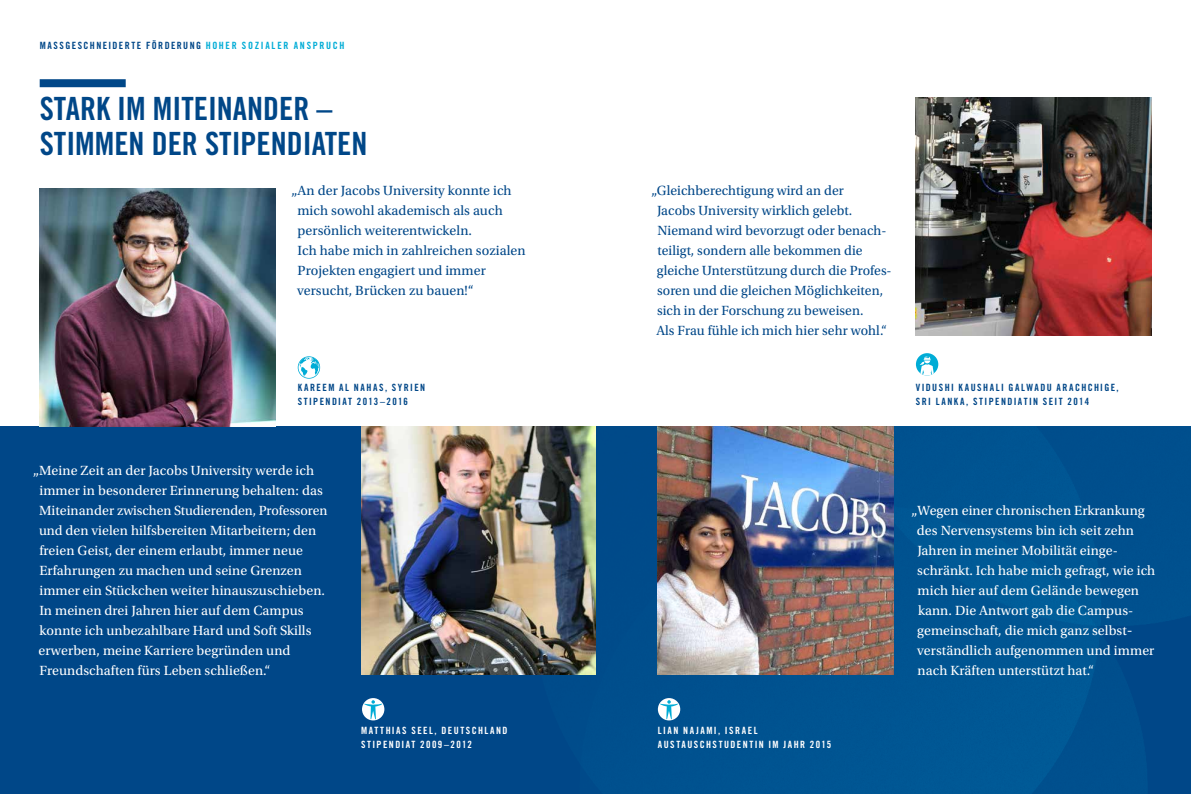
<style>
.page{position:relative;width:1191px;height:794px;background:#fff}
.page>*{position:absolute;margin:0;border:0;box-sizing:border-box;transform-origin:0 0}
.t1{font:32px/35px "Trade Gothic LT Std Bd Cn 20";color:#004788}
.t2{font:14px/20px "Utopia Std";letter-spacing:.005em;color:#fff}
.t3{font:14px/20px "Utopia Std";letter-spacing:.005em;color:#004788}
.t4{font:10px/14px "Trade Gothic LT Std Bd Cn 20";letter-spacing:.145em;color:#004788}
.t5{font:10px/14px "Trade Gothic LT Std Bd Cn 20";letter-spacing:.15em;color:#fff}
.s1{color:#00acd6}
</style>
<div class="page">
<div style="left:0;top:426px;width:1191px;height:368px;background:#004788"></div>
<img style="left:595px;top:426px;width:596px;height:368px">
<img style="left:361px;top:426px;width:234px;height:249px">
<img style="left:916px;top:97px;width:235px;height:238px">
<img style="left:658px;top:426px;width:235px;height:249px">
<svg style="left:658px;top:698px;width:22px;height:22px"></svg>
<svg style="left:660px;top:700px;width:18px;height:19px"></svg>
<svg style="left:362px;top:698px;width:22px;height:22px"></svg>
<svg style="left:364px;top:700px;width:18px;height:19px"></svg>
<svg style="left:916px;top:353px;width:22px;height:22px"></svg>
<svg style="left:918px;top:356px;width:18px;height:19px"></svg>
<img style="left:40px;top:188px;width:235px;height:238px">
<svg style="left:298px;top:356px;width:22px;height:23px"></svg>
<div style="left:40px;top:79px;width:86px;height:8px;background:#004788"></div>
<p class="t4" style="left:40px;top:38px;width:306px">MASSGESCHNEIDERTE FÖRDERUNG <span class="s1">HOHER SOZIALER ANSPRUCH</span></p>
<h1 class="t1" style="left:40px;top:91px;width:329px">STARK IM MITEINANDER –<br>STIMMEN DER STIPENDIATEN</h1>
<p class="t3" style="left:297px;top:181px;width:230px;text-indent:-6px">„An der Jacobs University konnte ich mich sowohl akademisch als auch persönlich weiterentwickeln.<br>Ich habe mich in zahlreichen sozialen Projekten engagiert und immer versucht, Brücken zu bauen!“</p>
<p class="t4" style="left:298px;top:381px;width:129px">KAREEM AL NAHAS, SYRIEN<br>STIPENDIAT 2013–2016</p>
<p class="t2" style="left:38px;top:461px;width:290px;text-indent:-5px">„Meine Zeit an der Jacobs University werde ich immer in besonderer Erinnerung behalten: das Miteinander zwischen Studierenden, Professoren und den vielen hilfsbereiten Mitarbeitern; den freien Geist, der einem erlaubt, immer neue Erfahrungen zu machen und seine Grenzen immer ein Stückchen weiter hinauszuschieben.<br>In meinen drei Jahren hier auf dem Campus konnte ich unbezahlbare Hard und Soft Skills erwerben, meine Karriere begründen und Freundschaften fürs Leben schließen.“</p>
<p class="t5" style="left:361px;top:724px;width:148px">MATTHIAS SEEL, DEUTSCHLAND<br>STIPENDIAT 2009–2012</p>
<p class="t3" style="left:656px;top:181px;width:237px;text-indent:-5px">„Gleichberechtigung wird an der<br>Jacobs University wirklich gelebt.<br>Niemand wird bevorzugt oder benach&shy;teiligt, sondern alle bekommen die gleiche Unterstützung durch die Profes&shy;soren und die gleichen Möglichkeiten, sich in der Forschung zu beweisen.<br>Als Frau fühle ich mich hier sehr wohl.“</p>
<p class="t4" style="left:916px;top:381px;width:204px">VIDUSHI KAUSHALI GALWADU ARACHCHIGE,<br>SRI LANKA, STIPENDIATIN SEIT 2014</p>
<p class="t5" style="left:658px;top:724px;width:175px">LIAN NAJAMI, ISRAEL<br>AUSTAUSCHSTUDENTIN IM JAHR 2015</p>
<p class="t2" style="left:917px;top:500px;width:240px;text-indent:-5px">„Wegen einer chronischen Erkrankung des Nervensystems bin ich seit zehn Jahren in meiner Mobilität einge&shy;schränkt. Ich habe mich gefragt, wie ich mich hier auf dem Gelände bewegen kann. Die Antwort gab die Campus&shy;gemeinschaft, die mich ganz selbst&shy;verständlich aufgenommen und immer nach Kräften unterstützt hat.“</p>
</div>
